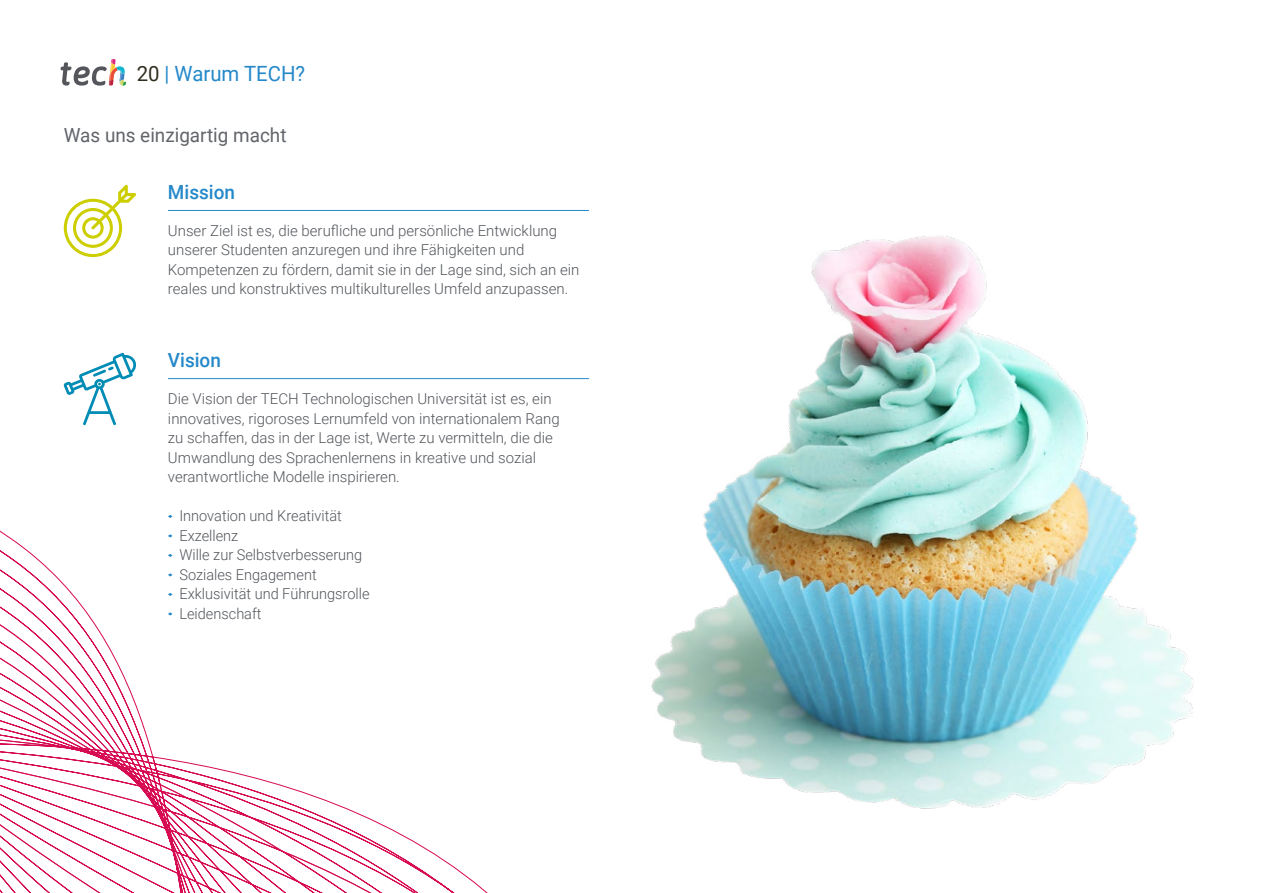
<style>
.page{position:relative;width:1263px;height:893px;background:#fff}
.page>*{position:absolute;margin:0;border:0;box-sizing:border-box;transform-origin:0 0}
.t1{font:21px "Roboto";color:#2488c9}
.t2{font:19.5px "Roboto";color:#61646a}
.t3{font:500 19.5px "Roboto";color:#2488c9}
.t4{font:300 15px/19.5px "Roboto";color:#52555b}
.s1{color:#312e20}
</style>
<div class="page">
<svg style="left:61px;top:59px;width:65px;height:27px"></svg>
<hr style="left:168px;top:210px;width:421px;height:1px;background:#2488c9">
<hr style="left:168px;top:378px;width:421px;height:1px;background:#2488c9">
<svg style="left:64px;top:185px;width:72px;height:72px"></svg>
<svg style="left:64px;top:353px;width:72px;height:72px"></svg>
<svg style="left:0;top:530px;width:488px;height:363px"></svg>
<img style="left:651px;top:235px;width:543px;height:574px">
<h1 class="t1" style="left:137px;top:59px;width:170px"><span class="s1">20</span> | Warum TECH?</h1>
<h2 class="t2" style="left:64px;top:122px;width:224px">Was uns einzigartig macht</h2>
<h2 class="t3" style="left:168px;top:179px;width:68px">Mission</h2>
<p class="t4" style="left:168px;top:220px;width:413px">Unser Ziel ist es, die berufliche und persönliche Entwicklung unserer Studenten anzuregen und ihre Fähigkeiten und Kompetenzen zu fördern, damit sie in der Lage sind, sich an ein reales und konstruktives multikulturelles Umfeld anzupassen.</p>
<h2 class="t3" style="left:168px;top:347px;width:54px">Vision</h2>
<p class="t4" style="left:168px;top:388px;width:393px">Die Vision der TECH Technologischen Universität ist es, ein innovatives, rigoroses Lernumfeld von internationalem Rang zu schaffen, das in der Lage ist, Werte zu vermitteln, die die Umwandlung des Sprachenlernens in kreative und sozial verantwortliche Modelle inspirieren.</p>
<p class="t4" style="left:179px;top:505px;width:192px">Innovation und Kreativität<br>Exzellenz<br>Wille zur Selbstverbesserung<br>Soziales Engagement<br>Exklusivität und Führungsrolle<br>Leidenschaft</p>
</div>
